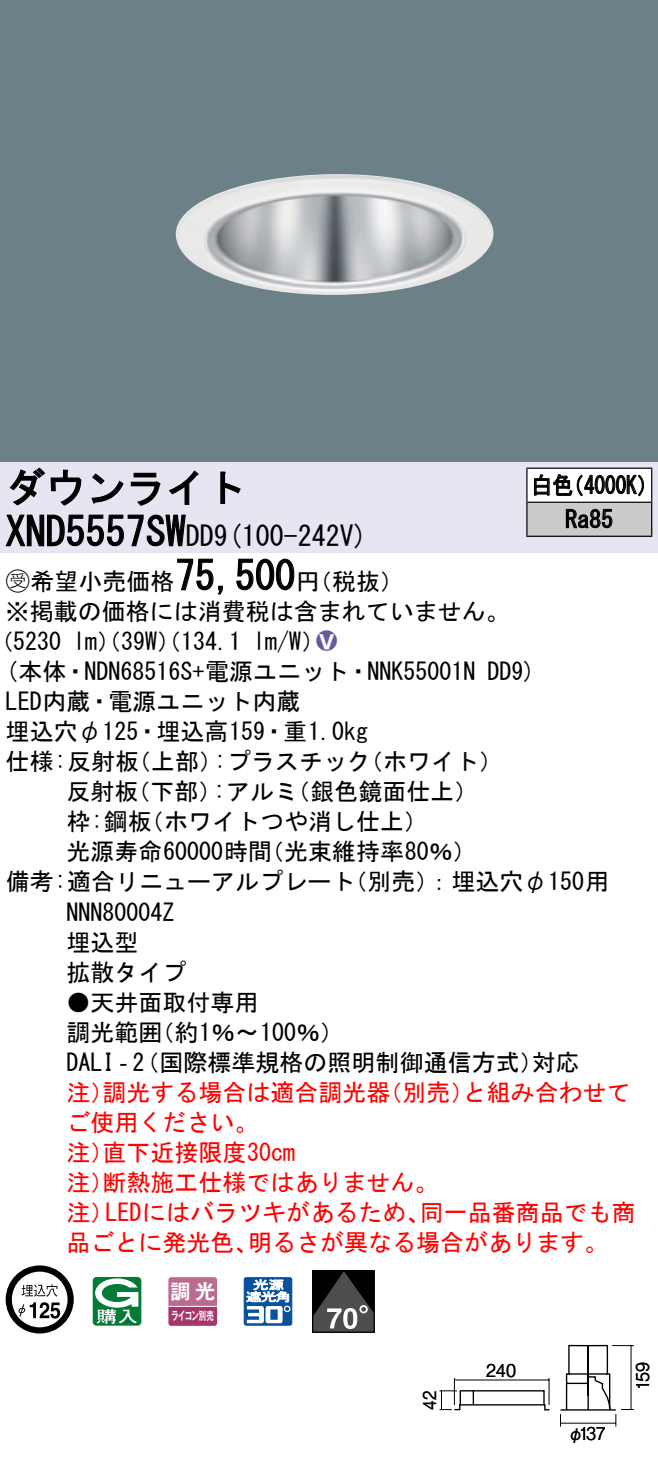
<style>
.page{position:relative;width:658px;height:1464px;background:#fff}
.page>*{position:absolute;margin:0;border:0;box-sizing:border-box;transform-origin:0 0}
.t1{font:40px "MS Gothic";color:#000}
.t2{font:28px "MS Gothic";color:#000}
.t3{font:24px/30px "MS Gothic";color:#000}
.t4{font:24px/30px "MS Gothic";color:#f00}
.t5{font:24px/34px "MS Gothic";color:#000;scale:.88 1}
.t6{font:24px "Ford Classification 1";color:#635aa0}
.t7{font:20px "Gothic MB101 Pro De Bold 90 pv RKSJ H";color:#fff}
.t8{font:17.6px "Gothic BBB Pro Medium 90 pv RKSJ H";letter-spacing:-.015em;color:#000;scale:.9 1}
.t9{font:17.6px "Gothic BBB Pro Medium 90 pv RKSJ H";letter-spacing:-.015em;color:#000;scale:.85 1}
.t10{font:11.6px "Gothic MB101 Pro De Bold 90 pv RKSJ H";letter-spacing:-.05em;color:#fff;scale:.65 1}
.s1{font-size:28px}
.s2{font-family:"Ford Classification 1"}
.s3{color:#fff}
</style>
<div class="page">
<div style="left:0;top:0;width:658px;height:462px;background:#6c8087"></div>
<img style="left:176px;top:174px;width:318px;height:121px">
<div style="left:0;top:462px;width:658px;height:90px;background:#e6e5f2"></div>
<svg style="left:9px;top:467px;width:73px;height:39px"></svg>
<svg style="left:91px;top:473px;width:33px;height:30px"></svg>
<svg style="left:130px;top:472px;width:30px;height:34px"></svg>
<svg style="left:168px;top:470px;width:30px;height:35px"></svg>
<svg style="left:220px;top:471px;width:21px;height:33px"></svg>
<svg style="left:5px;top:514px;width:181px;height:33px"></svg>
<svg style="left:177px;top:558px;width:46px;height:37px"></svg>
<svg style="left:236px;top:558px;width:59px;height:32px"></svg>
<svg style="left:6px;top:1265px;width:68px;height:68px"></svg>
<svg style="left:93px;top:1277px;width:48px;height:48px"></svg>
<svg style="left:168px;top:1277px;width:49px;height:48px;background:#b65b85"></svg>
<hr style="left:168px;top:1305px;width:49px;height:1px;background:#fff">
<svg style="left:244px;top:1277px;width:48px;height:48px"></svg>
<div style="left:312px;top:1269px;width:62px;height:63px;border:1px solid #000"></div>
<svg style="left:313px;top:1270px;width:61px;height:61px;background:#3f3f3f"></svg>
<div style="left:527px;top:468px;width:124px;height:34px;background:#fff"></div>
<div style="left:527px;top:502px;width:124px;height:34px;background:#cacaca"></div>
<hr style="left:526px;top:467px;width:126px;height:2px;background:#000">
<hr style="left:526px;top:468px;width:1px;height:33px;background:#000">
<hr style="left:651px;top:468px;width:1px;height:33px;background:#000">
<hr style="left:526px;top:501px;width:126px;height:2px;background:#000">
<hr style="left:526px;top:502px;width:1px;height:33px;background:#000">
<hr style="left:651px;top:502px;width:1px;height:33px;background:#000">
<hr style="left:526px;top:535px;width:126px;height:2px;background:#000">
<svg style="left:534px;top:474px;width:110px;height:23px"></svg>
<svg style="left:565px;top:508px;width:47px;height:20px"></svg>
<svg style="left:560px;top:1344px;width:74px;height:82px"></svg>
<hr style="left:560px;top:1422px;width:56px;height:1px;background:#000">
<svg style="left:439px;top:1378px;width:111px;height:32px"></svg>
<h1 class="t1" style="left:6px;top:467px;width:242px">ダウンライト</h1>
<p class="t2" style="left:214px;top:522px;width:155px">(9 100-242 (V</p>
<h1 class="t1" style="left:6px;top:511px;width:210px">XND5557SW<span class="s1">DD</span></h1>
<h1 class="t1" style="left:175px;top:555px;width:121px">75,500</h1>
<p class="t3" style="left:6px;top:566px;width:505px"><span class="s2">B</span>希望小売価格<br>※掲載の価格には消費税は含まれていません。</p>
<p class="t6" style="left:316px;top:629px;width:22px">2<span class="s3">8</span></p>
<p class="t3" style="left:296px;top:566px;width:109px">（円税抜(</p>
<p class="t3" style="left:253px;top:626px;width:73px">l m (W/</p>
<p class="t3" style="left:-11px;top:626px;width:74px">（5230</p>
<p class="t3" style="left:73px;top:626px;width:170px">lm）（39 ）（W 134.1</p>
<p class="t5" style="left:565px;top:468px;width:56px;text-indent:-34px">白色<br>Ra85</p>
<p class="t5" style="left:563px;top:468px;width:110px">（4000 (K</p>
<p class="t3" style="left:6px;top:656px;width:471px">(本体・NDN68516 +S 電源ユニット・NNK55001N</p>
<p class="t3" style="left:6px;top:686px;width:296px">LED内蔵・電源ユニット内蔵</p>
<p class="t3" style="left:6px;top:716px;width:364px">埋込穴φ125・埋込高159・重1.0kg</p>
<p class="t3" style="left:359px;top:746px;width:145px">（ホワイト(</p>
<p class="t3" style="left:487px;top:656px;width:50px">DD (9</p>
<p class="t3" style="left:214px;top:746px;width:158px">:プラスチック</p>
<p class="t3" style="left:6px;top:746px;width:135px">仕様:反射板</p>
<p class="t3" style="left:127px;top:746px;width:97px">（上部）</p>
<p class="t3" style="left:66px;top:776px;width:74px">反射板</p>
<p class="t3" style="left:126px;top:776px;width:97px">（下部）</p>
<p class="t3" style="left:213px;top:776px;width:86px">:アルミ</p>
<p class="t3" style="left:286px;top:776px;width:193px">（銀色鏡面仕上(</p>
<p class="t3" style="left:66px;top:806px;width:87px">枠:鋼板</p>
<p class="t3" style="left:140px;top:806px;width:290px">（ホワイトつや消し仕上(</p>
<p class="t3" style="left:66px;top:836px;width:207px">光源寿命60000時間</p>
<p class="t3" style="left:260px;top:836px;width:218px">（光束維持率80％(</p>
<p class="t3" style="left:66px;top:866px;width:290px;text-indent:-61px">備考:適合リニューアルプレート<br>NNN80004Z<br>埋込型<br>拡散タイプ</p>
<p class="t3" style="left:150px;top:986px;width:195px;text-indent:-84px">●天井面取付専用<br>（約1％〜100％(</p>
<p class="t3" style="left:343px;top:866px;width:267px">（別売：）埋込穴φ150用</p>
<p class="t3" style="left:66px;top:1016px;width:97px">調光範囲</p>
<p class="t3" style="left:66px;top:1046px;width:478px">DALI‐（2 国際標準規格の照明制御通信方式）</p>
<p class="t4" style="left:462px;top:1076px;width:169px">と組み合わせて</p>
<p class="t3" style="left:531px;top:1046px;width:49px">対応</p>
<p class="t4" style="left:102px;top:1076px;width:289px">調光する場合は適合調光器</p>
<p class="t4" style="left:378px;top:1076px;width:97px">（別売）</p>
<p class="t4" style="left:66px;top:1076px;width:49px">注）</p>
<p class="t4" style="left:66px;top:1106px;width:193px">ご使用ください。</p>
<p class="t4" style="left:102px;top:1136px;width:194px">直下近接限度30cm</p>
<p class="t4" style="left:102px;top:1136px;width:337px;text-indent:-36px">注）<br>断熱施工仕様ではありません。</p>
<p class="t4" style="left:66px;top:1166px;width:49px">注）</p>
<p class="t4" style="left:66px;top:1196px;width:49px">注）</p>
<p class="t4" style="left:105px;top:1196px;width:326px">LEDにはバラツキがあるため、</p>
<p class="t4" style="left:420px;top:1196px;width:217px">同一品番商品でも商</p>
<p class="t4" style="left:66px;top:1226px;width:193px">品ごとに発光色、</p>
<p class="t4" style="left:248px;top:1226px;width:362px">明るさが異なる場合があります。</p>
<p class="t7" style="left:171px;top:1274px;width:46px">調光</p>
<p class="t10" style="left:171px;top:1305px;width:67px">ライコン別売</p>
<p class="t9" style="left:415px;top:1409px;width:24px;rotate:-90deg">42</p>
<p class="t8" style="left:486px;top:1355px;width:35px">240</p>
<p class="t8" style="left:579px;top:1419px;width:31px">137</p>
<p class="t8" style="left:567px;top:1419px;width:19px">φ</p>
<p class="t8" style="left:628px;top:1389px;width:33px;rotate:-90deg">159</p>
</div>
